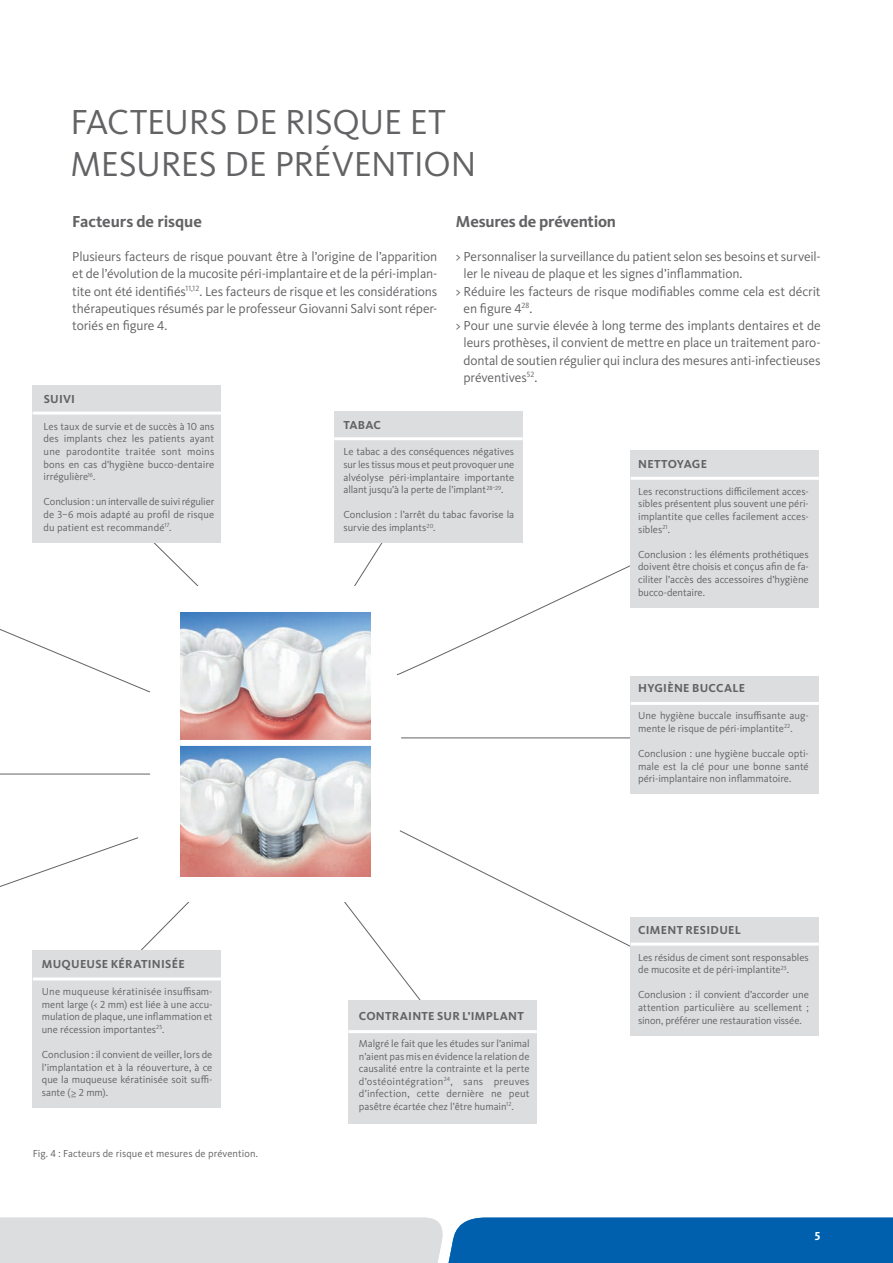
<style>
.page{position:relative;width:893px;height:1263px;background:#fff}
.page>*{position:absolute;margin:0;border:0;box-sizing:border-box;transform-origin:0 0}
.Haupttitel{font:36px/42px "Kievit Pro";letter-spacing:-.01em;color:#636366}
.Überschrift_2{font:700 16.5px "Kievit Pro";letter-spacing:-.01em;color:#636366}
.Fliesstext{font:13.5px/17.2px "Kievit Pro";letter-spacing:-.01em;color:#636366;text-align:justify}
.Überschrift_3{font:700 12px "Kievit Pro";letter-spacing:.02em;color:#636366}
.t1{font:700 12px "Kievit Pro";color:#fff}
.Bildlegende{font:10.5px/12.6px "Kievit Pro";color:#636366;text-align:justify}
.Legende{font:10.5px "Kievit OT";letter-spacing:.01em;color:#636366}
</style>
<div class="page">
<svg style="left:0;top:1217px;width:893px;height:46px"></svg>
<hr style="left:0;top:774px;width:150px;height:1px;background:#636366">
<hr style="left:401px;top:737px;width:266px;height:1px;background:#636366">
<svg style="left:0;top:837px;width:190px;height:117px"></svg>
<svg style="left:354px;top:543px;width:315px;height:132px"></svg>
<svg style="left:0;top:526px;width:219px;height:167px"></svg>
<svg style="left:344px;top:830px;width:286px;height:170px"></svg>
<div style="left:348px;top:1000px;width:189px;height:124px;background:#dcdddf"></div>
<div style="left:630px;top:917px;width:189px;height:119px;background:#dcdddf"></div>
<div style="left:630px;top:676px;width:189px;height:118px;background:#dcdddf"></div>
<div style="left:630px;top:450px;width:189px;height:157px;background:#dcdddf"></div>
<div style="left:33px;top:950px;width:188px;height:158px;background:#dcdddf"></div>
<div style="left:33px;top:385px;width:188px;height:157px;background:#dcdddf"></div>
<hr style="left:33px;top:412px;width:188px;height:3px;background:#fff">
<div style="left:335px;top:411px;width:188px;height:132px;background:#dcdddf"></div>
<hr style="left:334px;top:437px;width:189px;height:3px;background:#fff">
<hr style="left:631px;top:477px;width:188px;height:3px;background:#fff">
<hr style="left:631px;top:702px;width:188px;height:3px;background:#fff">
<hr style="left:631px;top:942px;width:188px;height:3px;background:#fff">
<hr style="left:348px;top:1030px;width:189px;height:3px;background:#fff">
<hr style="left:33px;top:977px;width:188px;height:3px;background:#fff">
<div style="left:155px;top:587px;width:241px;height:315px;background:#fff"></div>
<img style="left:180px;top:612px;width:191px;height:264px">
<div style="left:180px;top:740px;width:191px;height:6px;background:#fff"></div>
<p class="Haupttitel" style="left:70px;top:101px;width:408px">FACTEURS DE RISQUE ET<br>MESURES DE PRÉVENTION</p>
<p class="Überschrift_2" style="left:72px;top:211px;width:131px">Facteurs de risque</p>
<p class="Fliesstext" style="left:72px;top:248px;width:367px">Plusieurs facteurs de risque pouvant être à l’origine de l’apparition et de l’évolution de la mucosite péri-implantaire et de la péri-implan&shy;tite ont été identifiés<sup>11,12</sup>. Les facteurs de risque et les considérations thérapeutiques résumés par le professeur Giovanni Salvi sont réper&shy;toriés en figure 4.</p>
<p class="Überschrift_2" style="left:456px;top:211px;width:162px">Mesures de prévention</p>
<p class="Fliesstext" style="left:464px;top:248px;width:359px;text-indent:-8px">&gt; Personnaliser la surveillance du patient selon ses besoins et surveil&shy;ler le niveau de plaque et les signes d’inflammation.</p>
<p class="Fliesstext" style="left:464px;top:282px;width:359px;text-indent:-8px">&gt; Réduire les facteurs de risque modifiables comme cela est décrit en figure 4<sup>28</sup>.</p>
<p class="Fliesstext" style="left:464px;top:317px;width:359px;text-indent:-8px">&gt; Pour une survie élevée à long terme des implants dentaires et de leurs prothèses, il convient de mettre en place un traitement paro&shy;dontal de soutien régulier qui inclura des mesures anti-infectieuses préventives<sup>52</sup>.</p>
<p class="Überschrift_3" style="left:44px;top:392px;width:33px">SUIVI</p>
<p class="Bildlegende" style="left:44px;top:420px;width:172px">Les taux de survie et de succès à 10 ans des implants chez les patients ayant une parodontite traitée sont moins bons en cas d’hygiène bucco-dentaire irrégulière<sup>16</sup>.</p>
<p class="Bildlegende" style="left:44px;top:495px;width:172px">Conclusion : un intervalle de suivi régulier de 3–6 mois adapté au profil de risque du patient est recommandé<sup>17</sup>.</p>
<p class="Überschrift_3" style="left:344px;top:417px;width:39px">TABAC</p>
<p class="Bildlegende" style="left:343px;top:445px;width:172px">Le tabac a des conséquences négatives sur les tissus mous et peut provoquer une alvéolyse péri-implantaire importante allant jusqu’à la perte de l’implant<sup>28–29</sup>.</p>
<p class="Bildlegende" style="left:343px;top:508px;width:172px">Conclusion : l’arrêt du tabac favorise la survie des implants<sup>20</sup>.</p>
<p class="Überschrift_3" style="left:42px;top:957px;width:144px">MUQUEUSE KÉRATINISÉE</p>
<p class="Bildlegende" style="left:42px;top:985px;width:172px">Une muqueuse kératinisée insuffisam&shy;ment large (&lt; 2 mm) est liée à une accu&shy;mulation de plaque, une inflammation et une récession importantes<sup>25</sup>.</p>
<p class="Bildlegende" style="left:42px;top:1048px;width:172px">Conclusion : il convient de veiller, lors de l’implantation et à la réouverture, à ce que la muqueuse kératinisée soit suffi&shy;sante (≥ 2 mm).</p>
<p class="Legende" style="left:33px;top:1147px;width:227px">Fig. 4 : Facteurs de risque et mesures de prévention.</p>
<p class="Überschrift_3" style="left:359px;top:1009px;width:166px">CONTRAINTE SUR L’IMPLANT</p>
<p class="Bildlegende" style="left:359px;top:1037px;width:172px">Malgré le fait que les études sur l’animal n’aient pas mis en évidence la relation de causalité entre la contrainte et la perte d’ostéointégration<sup>24</sup>, sans preuves d’infection, cette dernière ne peut pasêtre écartée chez l’être humain<sup>12</sup>.</p>
<p class="Überschrift_3" style="left:638px;top:457px;width:70px">NETTOYAGE</p>
<p class="Bildlegende" style="left:638px;top:485px;width:172px">Les reconstructions difficilement acces&shy;sibles présentent plus souvent une péri&shy;implantite que celles facilement acces&shy;sibles<sup>21</sup>.</p>
<p class="Bildlegende" style="left:638px;top:548px;width:172px">Conclusion : les éléments prothétiques doivent être choisis et conçus afin de fa&shy;ciliter l’accès des accessoires d’hygiène bucco-dentaire.</p>
<p class="Überschrift_3" style="left:638px;top:681px;width:108px">HYGIÈNE BUCCALE</p>
<p class="Bildlegende" style="left:638px;top:709px;width:172px">Une hygiène buccale insuffisante aug&shy;mente le risque de péri-implantite<sup>22</sup>.</p>
<p class="Bildlegende" style="left:638px;top:747px;width:172px">Conclusion : une hygiène buccale opti&shy;male est la clé pour une bonne santé péri-implantaire non inflammatoire.</p>
<p class="Überschrift_3" style="left:638px;top:922px;width:104px">CIMENT RESIDUEL</p>
<p class="Bildlegende" style="left:638px;top:951px;width:172px">Les résidus de ciment sont responsables de mucosite et de péri-implantite<sup>23</sup>.</p>
<p class="Bildlegende" style="left:638px;top:988px;width:172px">Conclusion : il convient d’accorder une attention particulière au scellement ; sinon, préférer une restauration vissée.</p>
<p class="t1" style="left:815px;top:1229px;width:7px">5</p>
</div>
